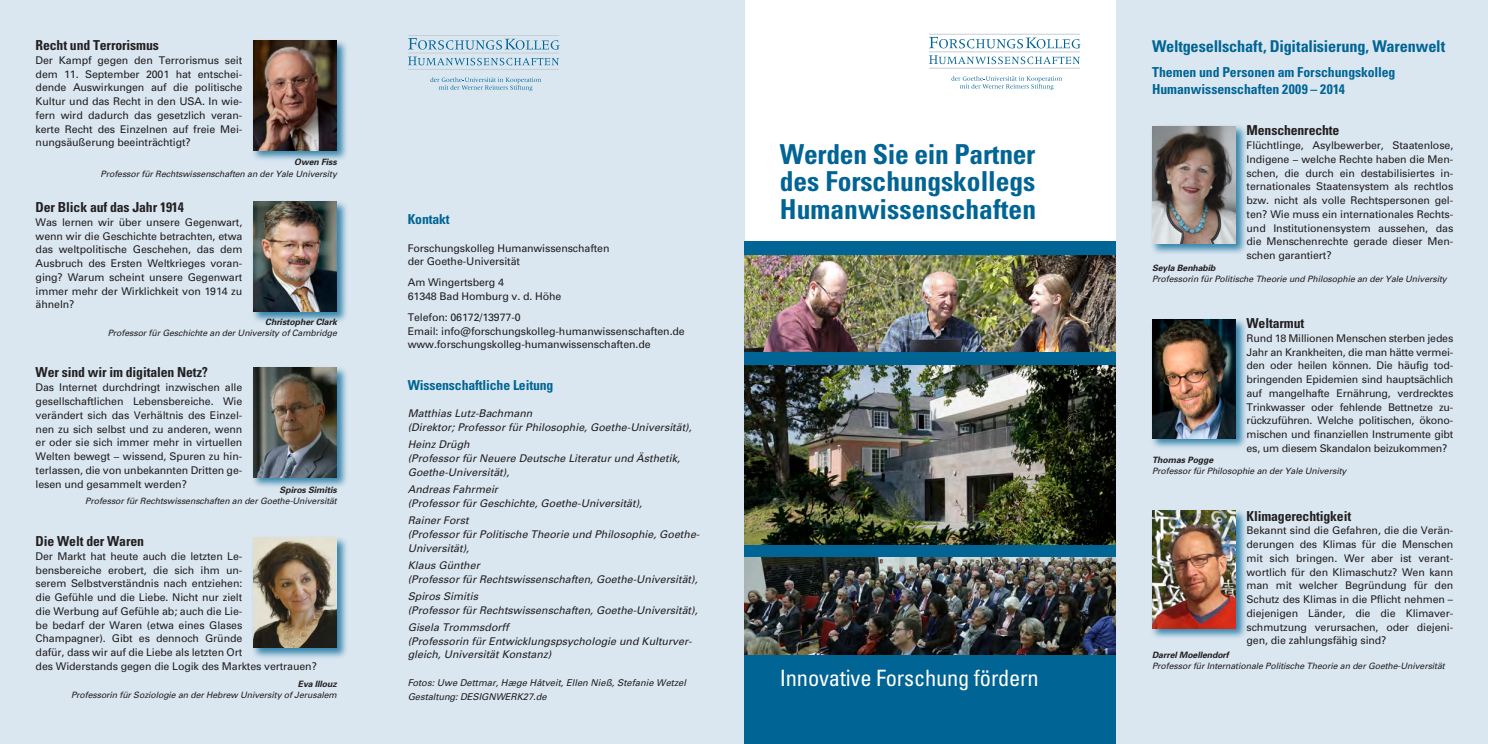
<style>
.page{position:relative;width:1488px;height:744px;background:#fff}
.page>*{position:absolute;margin:0;border:0;box-sizing:border-box;transform-origin:0 0}
.t1{font:700 condensed 27.5px/27.5px "Univers";color:#006494;text-align:justify}
.t2{font:condensed 22.5px "Univers";letter-spacing:-.01em;color:#fff}
.t3{font:700 condensed 16.25px "Univers";letter-spacing:-.01em;color:#006494}
.t4{font:700 condensed 13.75px "Univers";letter-spacing:-.01em;color:#231f20}
.t5{font:700 condensed 13.75px/17.5px "Univers";letter-spacing:-.01em;color:#006494}
.t6{font:10.62px/13.8px "Univers";letter-spacing:-.01em;color:#231f20;text-align:justify}
.t7{font:italic 10.62px/13.8px "Univers";color:#231f20}
.t8{font:italic 9.38px/13.8px "Univers";color:#231f20}
.t9{font:italic 8.75px "Univers";letter-spacing:-.01em;color:#231f20}
.t10{font:italic 700 8.75px "Univers";letter-spacing:-.01em;color:#231f20}
</style>
<div class="page">
<div style="left:0;top:0;width:744px;height:744px;background:#dae7f1"></div>
<div style="left:744px;top:242px;width:372px;height:502px;background:#006494"></div>
<img style="left:744px;top:255px;width:372px;height:97px">
<img style="left:744px;top:558px;width:372px;height:96px">
<img style="left:744px;top:365px;width:372px;height:179px">
<svg style="left:929px;top:55px;width:151px;height:9px"></svg>
<svg style="left:929px;top:37px;width:151px;height:12px"></svg>
<hr style="left:929px;top:51px;width:151px;height:1px;background:#c6ced4">
<svg style="left:951px;top:76px;width:111px;height:14px"></svg>
<hr style="left:929px;top:68px;width:151px;height:1px;background:#c6ced4">
<hr style="left:929px;top:34px;width:151px;height:1px;background:#c6ced4">
<svg style="left:408px;top:57px;width:151px;height:8px"></svg>
<svg style="left:408px;top:38px;width:152px;height:12px"></svg>
<hr style="left:408px;top:53px;width:151px;height:1px;background:#c6ced4">
<svg style="left:430px;top:77px;width:111px;height:14px"></svg>
<hr style="left:408px;top:69px;width:151px;height:1px;background:#c6ced4">
<hr style="left:408px;top:35px;width:151px;height:1px;background:#c6ced4">
<div style="left:1116px;top:0;width:372px;height:744px;background:#dae7f1"></div>
<div style="left:1150px;top:124px;width:98px;height:132px;background:#006494;opacity:.75"></div>
<img style="left:1152px;top:126px;width:84px;height:118px">
<div style="left:1150px;top:318px;width:98px;height:132px;background:#006494;opacity:.75"></div>
<img style="left:1152px;top:320px;width:84px;height:118px">
<div style="left:1150px;top:508px;width:98px;height:132px;background:#006494;opacity:.75"></div>
<img style="left:1152px;top:510px;width:84px;height:118px">
<div style="left:251px;top:39px;width:98px;height:123px;background:#006494;opacity:.75"></div>
<img style="left:253px;top:40px;width:84px;height:110px">
<div style="left:251px;top:200px;width:98px;height:124px;background:#006494;opacity:.75"></div>
<img style="left:253px;top:202px;width:84px;height:110px">
<div style="left:251px;top:365px;width:98px;height:124px;background:#006494;opacity:.75"></div>
<img style="left:253px;top:367px;width:84px;height:110px">
<div style="left:251px;top:536px;width:98px;height:124px;background:#006494;opacity:.75"></div>
<img style="left:253px;top:538px;width:84px;height:110px">
<p class="t4" style="left:36px;top:37px;width:125px">Recht und Terrorismus</p>
<p class="t6" style="left:36px;top:53px;width:208px">Der Kampf gegen den Terrorismus seit dem 11. September 2001 hat entschei&shy;dende Auswirkungen auf die politische Kultur und das Recht in den USA. In wie&shy;fern wird dadurch das gesetzlich veran&shy;kerte Recht des Einzelnen auf freie Mei&shy;nungsäußerung beeinträchtigt?</p>
<p class="t10" style="left:294px;top:157px;width:44px">Owen Fiss</p>
<p class="t9" style="left:101px;top:168px;width:238px">Professor für Rechtswissenschaften an der Yale University</p>
<p class="t4" style="left:36px;top:199px;width:150px">Der Blick auf das Jahr 1914</p>
<p class="t6" style="left:36px;top:215px;width:208px">Was lernen wir über unsere Gegenwart, wenn wir die Geschichte betrachten, etwa das weltpolitische Geschehen, das dem Ausbruch des Ersten Weltkrieges voran&shy;ging? Warum scheint unsere Gegenwart immer mehr der Wirklichkeit von 1914 zu ähneln?</p>
<p class="t10" style="left:265px;top:317px;width:73px">Christopher Clark</p>
<p class="t9" style="left:108px;top:328px;width:231px">Professor für Geschichte an der University of Cambridge</p>
<p class="t4" style="left:36px;top:364px;width:174px">Wer sind wir im digitalen Netz?</p>
<p class="t6" style="left:36px;top:381px;width:208px">Das Internet durchdringt inzwischen alle gesellschaftlichen Lebensbereiche. Wie verändert sich das Verhältnis des Einzel&shy;nen zu sich selbst und zu anderen, wenn er oder sie sich immer mehr in virtuellen Welten bewegt − wissend, Spuren zu hin&shy;terlassen, die von unbekannten Dritten ge&shy;lesen und gesammelt werden?</p>
<p class="t10" style="left:280px;top:485px;width:59px">Spiros Simitis</p>
<p class="t9" style="left:85px;top:496px;width:253px">Professor für Rechtswissenschaften an der Goethe-Universität</p>
<p class="t4" style="left:36px;top:533px;width:110px">Die Welt der Waren</p>
<p class="t6" style="left:36px;top:549px;width:283px;text-align:left">Der Markt hat heute auch die letzten Le-<br>bensbereiche erobert, die sich ihm un-<br>serem Selbstverständnis nach entziehen:<br>die Gefühle und die Liebe. Nicht nur zielt<br>die Werbung auf Gefühle ab; auch die Lie-<br>be bedarf der Waren (etwa eines Glases<br>Champagner). Gibt es dennoch Gründe<br>dafür, dass wir auf die Liebe als letzten Ort<br>des Widerstands gegen die Logik des Marktes vertrauen?</p>
<p class="t10" style="left:298px;top:678px;width:41px">Eva Illouz</p>
<p class="t9" style="left:71px;top:690px;width:267px">Professorin für Soziologie an der Hebrew University of Jerusalem</p>
<p class="t5" style="left:408px;top:210px;width:43px">Kontakt</p>
<p class="t6" style="left:408px;top:241px;width:203px">Forschungskolleg Humanwissenschaften der Goethe-Universität</p>
<p class="t6" style="left:408px;top:276px;width:155px">Am Wingertsberg 4<br>61348 Bad Homburg v. d. Höhe</p>
<p class="t6" style="left:408px;top:310px;width:279px;text-align:left">Telefon: 06172/13977-0<br>Email: info@forschungskolleg-humanwissenschaften.de www.forschungskolleg-humanwissenschaften.de</p>
<p class="t5" style="left:408px;top:376px;width:147px">Wissenschaftliche Leitung</p>
<p class="t7" style="left:408px;top:407px;width:285px">Matthias Lutz-Bachmann<br>(Direktor; Professor für Philosophie, Goethe-Universität),</p>
<p class="t7" style="left:408px;top:438px;width:274px">Heinz Drügh<br>(Professor für Neuere Deutsche Literatur und Ästhetik,<br>Goethe-Universität),</p>
<p class="t7" style="left:408px;top:482px;width:236px">Andreas Fahrmeir<br>(Professor für Geschichte, Goethe-Universität),</p>
<p class="t7" style="left:408px;top:513px;width:293px">Rainer Forst<br>(Professor für Politische Theorie und Philosophie, Goethe-<br>Universität),</p>
<p class="t7" style="left:408px;top:558px;width:291px">Klaus Günther<br>(Professor für Rechtswissenschaften, Goethe-Universität),</p>
<p class="t7" style="left:408px;top:589px;width:291px">Spiros Simitis<br>(Professor für Rechtswissenschaften, Goethe-Universität),</p>
<p class="t7" style="left:408px;top:620px;width:286px">Gisela Trommsdorff<br>(Professorin für Entwicklungspsychologie und Kulturver&shy;gleich, Universität Konstanz)</p>
<p class="t8" style="left:408px;top:676px;width:280px">Fotos: Uwe Dettmar, Hæge Håtveit, Ellen Nieß, Stefanie Wetzel<br>Gestaltung: DESIGNWERK27.de</p>
<h1 class="t1" style="left:780px;top:140px;width:258px">Werden Sie ein Partner des Forschungskollegs Humanwissenschaften</h1>
<h2 class="t2" style="left:780px;top:664px;width:260px">Innovative Forschung fördern</h2>
<h3 class="t3" style="left:1152px;top:36px;width:295px">Weltgesellschaft, Digitalisierung, Warenwelt</h3>
<p class="t5" style="left:1152px;top:63px;width:245px">Themen und Personen am Forschungskolleg<br>Humanwissenschaften 2009 – 2014</p>
<p class="t4" style="left:1246px;top:122px;width:94px">Menschenrechte</p>
<p class="t6" style="left:1246px;top:139px;width:208px">Flüchtlinge, Asylbewerber, Staatenlose, Indigene − welche Rechte haben die Men&shy;schen, die durch ein destabilisiertes in&shy;ternationales Staatensystem als rechtlos bzw. nicht als volle Rechtspersonen gel&shy;ten? Wie muss ein internationales Rechts&shy;und Institutionensystem aussehen, das die Menschenrechte gerade dieser Men&shy;schen garantiert?</p>
<p class="t10" style="left:1152px;top:263px;width:65px">Seyla Benhabib</p>
<p class="t9" style="left:1152px;top:274px;width:296px">Professorin für Politische Theorie und Philosophie an der Yale University</p>
<p class="t4" style="left:1246px;top:315px;width:59px">Weltarmut</p>
<p class="t6" style="left:1246px;top:331px;width:208px">Rund 18 Millionen Menschen sterben jedes Jahr an Krankheiten, die man hätte vermei&shy;den oder heilen können. Die häufig tod&shy;bringenden Epidemien sind hauptsächlich auf mangelhafte Ernährung, verdrecktes Trinkwasser oder fehlende Bettnetze zu&shy;rückzuführen. Welche politischen, ökono&shy;mischen und finanziellen Instrumente gibt es, um diesem Skandalon beizukommen?</p>
<p class="t10" style="left:1152px;top:454px;width:63px">Thomas Pogge</p>
<p class="t9" style="left:1152px;top:466px;width:196px">Professor für Philosophie an der Yale University</p>
<p class="t4" style="left:1246px;top:507px;width:106px">Klimagerechtigkeit</p>
<p class="t6" style="left:1246px;top:524px;width:208px">Bekannt sind die Gefahren, die die Verän&shy;derungen des Klimas für die Menschen mit sich bringen. Wer aber ist verant&shy;wortlich für den Klimaschutz? Wen kann man mit welcher Begründung für den Schutz des Klimas in die Pflicht nehmen – diejenigen Länder, die die Klimaver&shy;schmutzung verursachen, oder diejeni&shy;gen, die zahlungsfähig sind?</p>
<p class="t10" style="left:1152px;top:649px;width:78px">Darrel Moellendorf</p>
<p class="t9" style="left:1152px;top:661px;width:294px">Professor für Internationale Politische Theorie an der Goethe-Universität</p>
</div>
